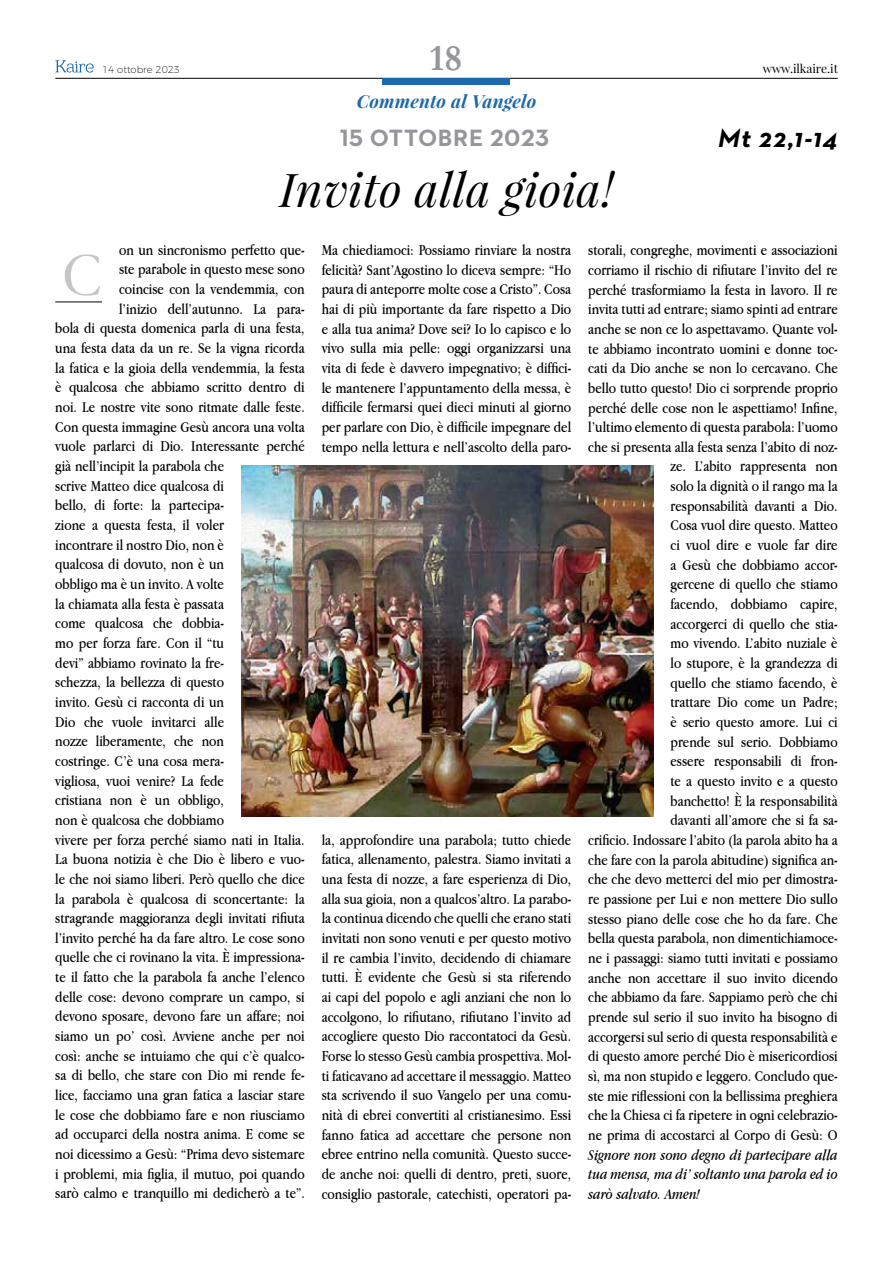
<style>
.page{position:relative;width:893px;height:1263px;background:#fff}
.page>*{position:absolute;margin:0;border:0;box-sizing:border-box;transform-origin:0 0}
.t1{font:63px "Garamond";color:#c6c6c6}
.t2{font:italic 46.5px "Playfair Display";letter-spacing:.01em;color:#000}
.t3{font:700 37.5px "Garamond";color:#949699}
.t4{font:italic 700 27px "Neutraface 2 Text";color:#000}
.t5{font:700 24px "Neutraface 2 Text";letter-spacing:.03em;color:#949699}
.t6{font:italic 700 18px "Playfair Display";letter-spacing:.01em;color:#1e69ab}
.t7{font:15.75px/19.6px "Apple Garamond";color:#000;text-align:justify}
.t8{font:italic 15.75px/19.6px "Apple Garamond";color:#000;text-align:justify}
.t9{font:12px "Playfair Display";color:#000}
.t10{font:200 9.9px "Montserrat";color:#000}
</style>
<div class="page">
<hr style="left:55px;top:78px;width:783px;height:1px;background:#000">
<div style="left:382px;top:78px;width:127px;height:7px;background:#1e69ab"></div>
<svg style="left:55px;top:60px;width:39px;height:13px"></svg>
<hr style="left:55px;top:302px;width:47px;height:1px;background:#000">
<img style="left:241px;top:465px;width:412px;height:351px">
<p class="t10" style="left:102px;top:62px;width:79px">14 ottobre 2023</p>
<h3 class="t3" style="left:430px;top:36px;width:34px">18</h3>
<p class="t6" style="left:357px;top:89px;width:181px">Commento al Vangelo</p>
<h3 class="t5" style="left:340px;top:123px;width:211px">15 OTTOBRE 2023</h3>
<p class="t9" style="left:763px;top:61px;width:77px">www.ilkaire.it</p>
<h3 class="t4" style="left:718px;top:120px;width:121px">Mt 22,1-14</h3>
<h2 class="t2" style="left:280px;top:158px;width:335px">Invito alla gioia!</h2>
<p class="t7" style="left:119px;top:240px;width:187px">on un sincronismo perfetto que-</p>
<p class="t7" style="left:119px;top:259px;width:187px">ste parabole in questo mese sono</p>
<p class="t7" style="left:119px;top:279px;width:187px">coincise con la vendemmia, con</p>
<p class="t7" style="left:119px;top:299px;width:187px">l’inizio dell’autunno. La para-</p>
<p class="t7" style="left:55px;top:318px;width:251px">bola di questa domenica parla di una festa,</p>
<p class="t7" style="left:55px;top:338px;width:251px">una festa data da un re. Se la vigna ricorda</p>
<p class="t7" style="left:55px;top:358px;width:251px">la fatica e la gioia della vendemmia, la festa</p>
<p class="t7" style="left:55px;top:377px;width:251px">è qualcosa che abbiamo scritto dentro di</p>
<p class="t7" style="left:55px;top:397px;width:251px">noi. Le nostre vite sono ritmate dalle feste.</p>
<p class="t7" style="left:55px;top:416px;width:251px">Con questa immagine Gesù ancora una volta</p>
<p class="t7" style="left:55px;top:436px;width:251px">vuole parlarci di Dio. Interessante perché</p>
<p class="t7" style="left:55px;top:456px;width:170px">già nell’incipit la parabola che</p>
<p class="t7" style="left:55px;top:475px;width:170px">scrive Matteo dice qualcosa di</p>
<p class="t7" style="left:55px;top:495px;width:170px">bello, di forte: la partecipa-</p>
<p class="t7" style="left:55px;top:515px;width:170px">zione a questa festa, il voler</p>
<p class="t7" style="left:55px;top:534px;width:170px">incontrare il nostro Dio, non è</p>
<p class="t7" style="left:55px;top:554px;width:170px">qualcosa di dovuto, non è un</p>
<p class="t7" style="left:55px;top:574px;width:170px">obbligo ma è un invito. A volte</p>
<p class="t7" style="left:55px;top:593px;width:170px">la chiamata alla festa è passata</p>
<p class="t7" style="left:55px;top:613px;width:170px">come qualcosa che dobbia-</p>
<p class="t7" style="left:55px;top:633px;width:170px">mo per forza fare. Con il “tu</p>
<p class="t7" style="left:55px;top:652px;width:170px">devi” abbiamo rovinato la fre-</p>
<p class="t7" style="left:55px;top:672px;width:170px">schezza, la bellezza di questo</p>
<p class="t7" style="left:55px;top:692px;width:170px">invito. Gesù ci racconta di un</p>
<p class="t7" style="left:55px;top:711px;width:170px">Dio che vuole invitarci alle</p>
<p class="t7" style="left:55px;top:731px;width:170px">nozze liberamente, che non</p>
<p class="t7" style="left:55px;top:751px;width:170px">costringe. C’è una cosa mera-</p>
<p class="t7" style="left:55px;top:770px;width:170px">vigliosa, vuoi venire? La fede</p>
<p class="t7" style="left:55px;top:790px;width:170px">cristiana non è un obbligo,</p>
<p class="t7" style="left:55px;top:810px;width:170px">non è qualcosa che dobbiamo</p>
<p class="t7" style="left:55px;top:829px;width:251px">vivere per forza perché siamo nati in Italia.</p>
<p class="t7" style="left:55px;top:849px;width:251px">La buona notizia è che Dio è libero e vuo-</p>
<p class="t7" style="left:55px;top:869px;width:251px">le che noi siamo liberi. Però quello che dice</p>
<p class="t7" style="left:55px;top:888px;width:251px">la parabola è qualcosa di sconcertante: la</p>
<p class="t7" style="left:55px;top:908px;width:251px">stragrande maggioranza degli invitati rifiuta</p>
<p class="t7" style="left:55px;top:928px;width:251px">l’invito perché ha da fare altro. Le cose sono</p>
<p class="t7" style="left:55px;top:947px;width:251px">quelle che ci rovinano la vita. È impressiona-</p>
<p class="t7" style="left:55px;top:967px;width:251px">te il fatto che la parabola fa anche l’elenco</p>
<p class="t7" style="left:55px;top:987px;width:251px">delle cose: devono comprare un campo, si</p>
<p class="t7" style="left:55px;top:1006px;width:251px">devono sposare, devono fare un affare; noi</p>
<p class="t7" style="left:55px;top:1026px;width:251px">siamo un po’ così. Avviene anche per noi</p>
<p class="t7" style="left:55px;top:1045px;width:251px">così: anche se intuiamo che qui c’è qualco-</p>
<p class="t7" style="left:55px;top:1065px;width:251px">sa di bello, che stare con Dio mi rende fe-</p>
<p class="t7" style="left:55px;top:1085px;width:251px">lice, facciamo una gran fatica a lasciar stare</p>
<p class="t7" style="left:55px;top:1104px;width:251px">le cose che dobbiamo fare e non riusciamo</p>
<p class="t7" style="left:55px;top:1124px;width:251px">ad occuparci della nostra anima. E come se</p>
<p class="t7" style="left:55px;top:1144px;width:251px">noi dicessimo a Gesù: “Prima devo sistemare</p>
<p class="t7" style="left:55px;top:1163px;width:251px">i problemi, mia figlia, il mutuo, poi quando</p>
<p class="t7" style="left:55px;top:1183px;width:251px">sarò calmo e tranquillo mi dedicherò a te”.</p>
<p class="t7" style="left:322px;top:240px;width:251px">Ma chiediamoci: Possiamo rinviare la nostra felicità? Sant’Agostino lo diceva sempre: “Ho paura di anteporre molte cose a Cristo”. Cosa hai di più importante da fare rispetto a Dio e alla tua anima? Dove sei? Io lo capisco e lo vivo sulla mia pelle: oggi organizzarsi una vita di fede è davvero impegnativo; è diffici&shy;le mantenere l’appuntamento della messa, è difficile fermarsi quei dieci minuti al giorno per parlare con Dio, è difficile impegnare del tempo nella lettura e nell’ascolto della paro-</p>
<p class="t7" style="left:588px;top:240px;width:251px;text-align:right">storali, congreghe, movimenti e associazioni corriamo il rischio di rifiutare l’invito del re perché trasformiamo la festa in lavoro. Il re invita tutti ad entrare; siamo spinti ad entrare anche se non ce lo aspettavamo. Quante vol&shy;te abbiamo incontrato uomini e donne toc&shy;cati da Dio anche se non lo cercavano. Che bello tutto questo! Dio ci sorprende proprio perché delle cose non le aspettiamo! Infine, l’ultimo elemento di questa parabola: l’uomo che si presenta alla festa senza l’abito di noz&shy;ze. L’abito rappresenta non<br>solo la dignità o il rango ma la<br>responsabilità davanti a Dio.<br>Cosa vuol dire questo. Matteo<br>ci vuol dire e vuole far dire<br>a Gesù che dobbiamo accor-<br>gercene di quello che stiamo<br>facendo, dobbiamo capire,<br>accorgerci di quello che stia-<br>mo vivendo. L’abito nuziale è<br>lo stupore, è la grandezza di<br>quello che stiamo facendo, è<br>trattare Dio come un Padre;<br>è serio questo amore. Lui ci<br>prende sul serio. Dobbiamo<br>essere responsabili di fron-<br>te a questo invito e a questo<br>banchetto! È la responsabilità<br>davanti all’amore che si fa sa-<br>crificio. Indossare l’abito (la parola abito ha a che fare con la parola abitudine) significa an&shy;che che devo metterci del mio per dimostra&shy;re passione per Lui e non mettere Dio sullo stesso piano delle cose che ho da fare. Che bella questa parabola, non dimentichiamoce&shy;ne i passaggi: siamo tutti invitati e possiamo anche non accettare il suo invito dicendo che abbiamo da fare. Sappiamo però che chi prende sul serio il suo invito ha bisogno di accorgersi sul serio di questa responsabilità e di questo amore perché Dio è misericordiosi sì, ma non stupido e leggero. Concludo que&shy;ste mie riflessioni con la bellissima preghiera che la Chiesa ci fa ripetere in ogni celebrazio&shy;ne prima di accostarci al Corpo di Gesù: O</p>
<p class="t8" style="left:588px;top:1144px;width:251px">Signore non sono degno di partecipare alla tua mensa, ma di’ soltanto una parola ed io sarò salvato. Amen!</p>
<h1 class="t1" style="left:62px;top:237px;width:42px">C</h1>
<p class="t7" style="left:322px;top:829px;width:251px">la, approfondire una parabola; tutto chiede fatica, allenamento, palestra. Siamo invitati a una festa di nozze, a fare esperienza di Dio, alla sua gioia, non a qualcos’altro. La parabo&shy;la continua dicendo che quelli che erano stati invitati non sono venuti e per questo motivo il re cambia l’invito, decidendo di chiamare tutti. È evidente che Gesù si sta riferendo ai capi del popolo e agli anziani che non lo accolgono, lo rifiutano, rifiutano l’invito ad accogliere questo Dio raccontatoci da Gesù.<br>Forse lo stesso Gesù cambia prospettiva. Mol&shy;ti faticavano ad accettare il messaggio. Matteo sta scrivendo il suo Vangelo per una comu&shy;nità di ebrei convertiti al cristianesimo. Essi fanno fatica ad accettare che persone non ebree entrino nella comunità. Questo succe&shy;de anche noi: quelli di dentro, preti, suore, consiglio pastorale, catechisti, operatori pa-</p>
</div>
